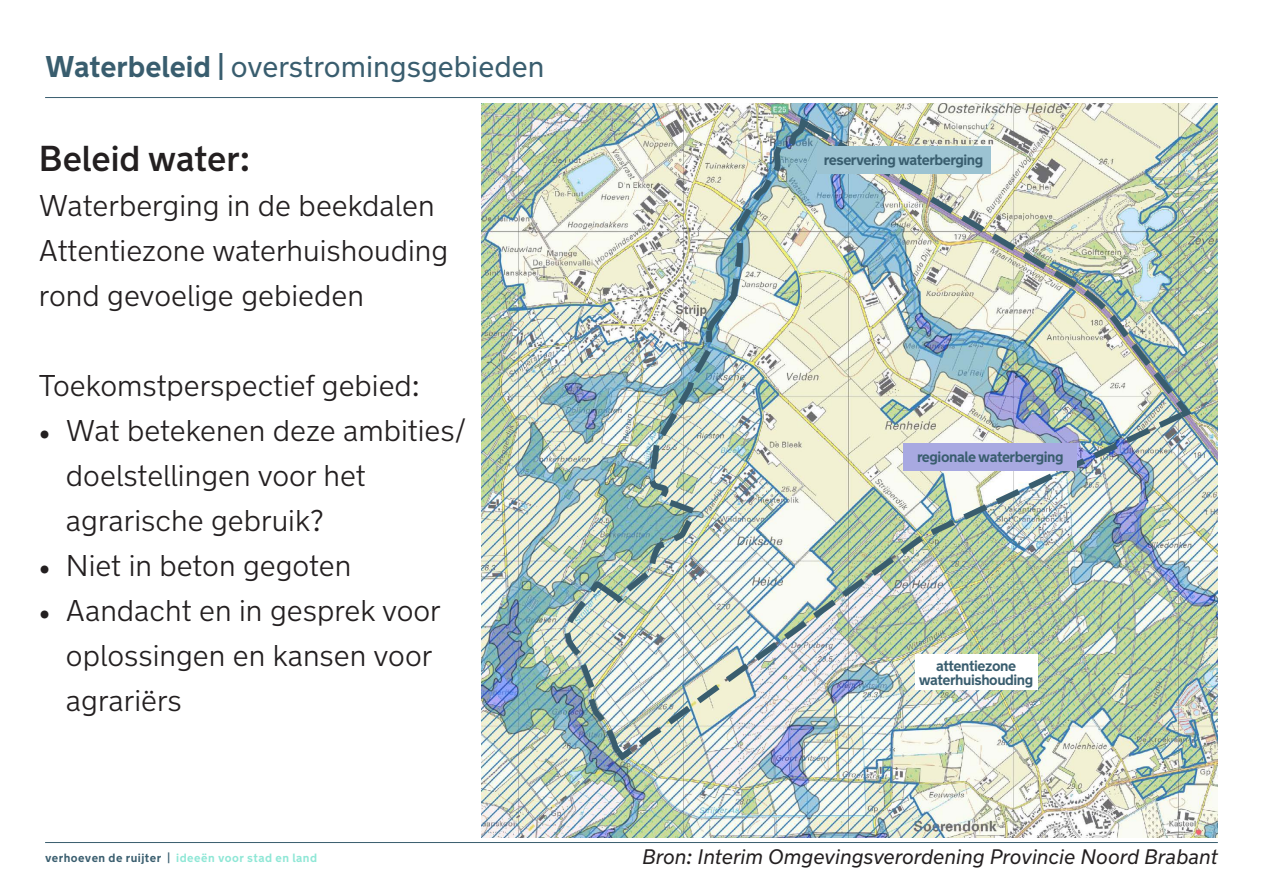
<style>
.page{position:relative;width:1263px;height:893px;background:#fff}
.page>*{position:absolute;margin:0;border:0;box-sizing:border-box;transform-origin:0 0}
.t1{font:500 36px "New Transport";color:#231f20}
.t2{font:300 30px/45px "New Transport";color:#231f20}
.t3{font:30px "New Transport";color:#395d6e}
.t4{font:italic 21px "New Transport";color:#231f20}
.t5{font:700 15px "New Transport";letter-spacing:-.03em;color:#395d6e}
.t6{font:700 12px "New Transport";letter-spacing:.04em;color:#8fe7d6}
.s1{font-weight:700}
.s2{font-family:"Minion Pro";font-weight:400}
.s3{color:#395d6e}
</style>
<div class="page">
<hr style="left:45px;top:842px;width:1173px;height:1px;background:#395d6e">
<hr style="left:45px;top:97px;width:1173px;height:1px;background:#395d6e">
<img style="left:481px;top:104px;width:736px;height:733px">
<img style="left:802px;top:119px;width:389px;height:289px">
<svg style="left:1176px;top:402px;width:17px;height:19px"></svg>
<img style="left:813px;top:408px;width:374px;height:353px">
<img style="left:563px;top:121px;width:250px;height:643px">
<div style="left:915px;top:655px;width:122px;height:35px;background:#fff"></div>
<div style="left:817px;top:146px;width:173px;height:27px;background:#9cc3d2"></div>
<div style="left:904px;top:443px;width:173px;height:27px;background:#a8a9e1"></div>
<p class="t3" style="left:45px;top:48px;width:501px"><span class="s1">Waterbeleid |</span> overstromingsgebieden</p>
<p class="t1" style="left:39px;top:136px;width:213px">Beleid water:</p>
<p class="t2" style="left:39px;top:183px;width:397px">Waterberging in de beekdalen</p>
<p class="t2" style="left:39px;top:228px;width:411px">Attentiezone waterhuishouding rond gevoelige gebieden</p>
<p class="t2" style="left:39px;top:363px;width:382px">Toekomstperspectief gebied:</p>
<p class="t2" style="left:66px;top:408px;width:402px;text-indent:-27px"><span class="s2">•</span> Wat betekenen deze ambities/ doelstellingen voor het agrarische gebruik?</p>
<p class="t2" style="left:39px;top:543px;width:314px"><span class="s2">•</span> Niet in beton gegoten</p>
<p class="t2" style="left:66px;top:588px;width:376px;text-indent:-27px"><span class="s2">•</span> Aandacht en in gesprek voor oplossingen en kansen voor agrariërs</p>
<p class="t6" style="left:45px;top:850px;width:274px"><span class="s3">verhoeven de ruijter |</span> ideeën voor stad en land</p>
<p class="t5" style="left:824px;top:150px;width:161px">reservering waterberging</p>
<p class="t5" style="left:917px;top:447px;width:148px">regionale waterberging</p>
<p class="t5" style="left:936px;top:656px;width:81px">attentiezone</p>
<p class="t5" style="left:919px;top:670px;width:116px">waterhuishouding</p>
<p class="t4" style="left:642px;top:843px;width:577px">Bron: Interim Omgevingsverordening Provincie Noord Brabant</p>
</div>
